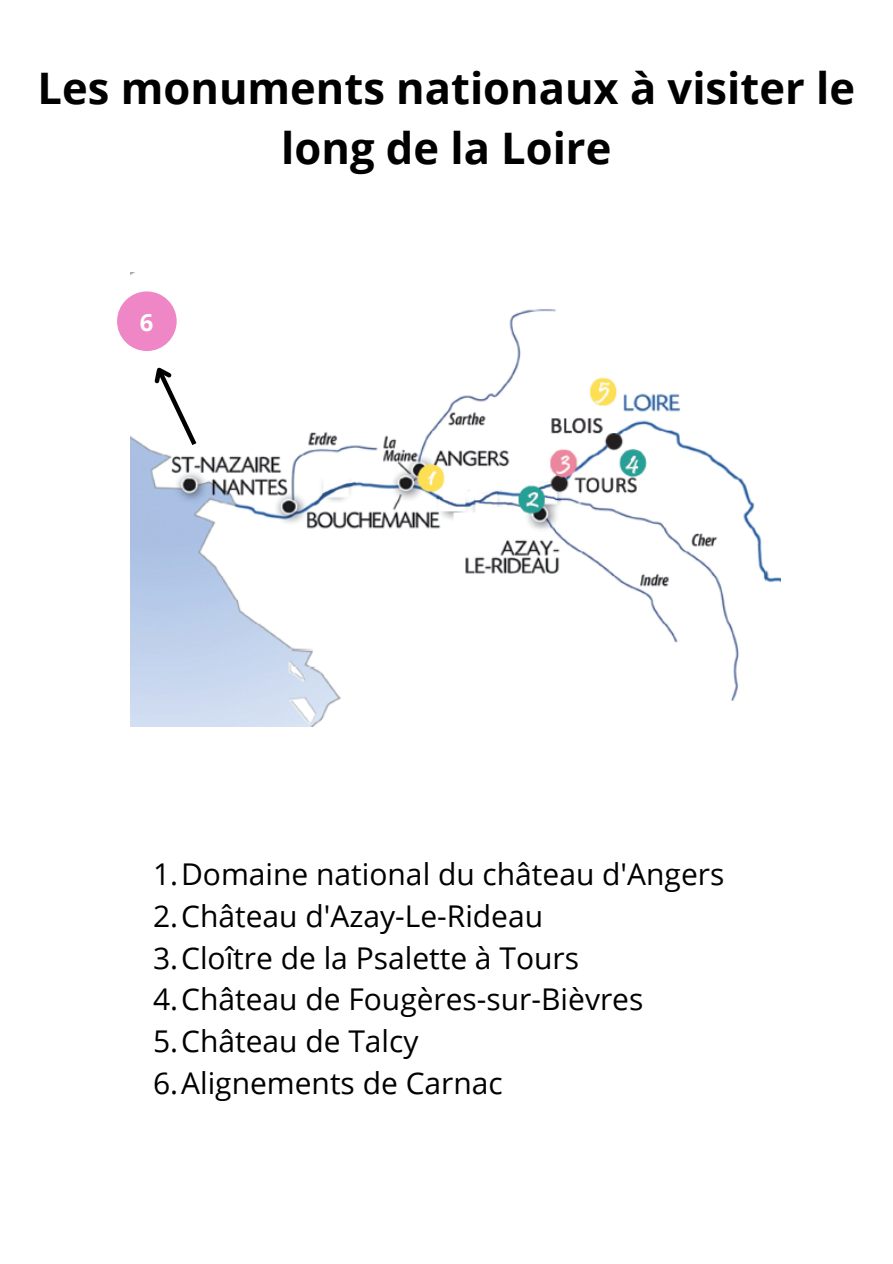
<style>
.page{position:relative;width:893px;height:1264px;background:#fff}
.page>*{position:absolute;margin:0;border:0;box-sizing:border-box;transform-origin:0 0}
.t1{font:700 43.5px/60.8px "Open Sans";color:#000;text-align:center}
.t2{font:30px/41.5px "Open Sans";color:#000}
.t3{font:700 23.7px "Open Sans";color:#fff}
</style>
<div class="page">
<img style="left:130px;top:272px;width:650px;height:454px">
<svg style="left:144px;top:357px;width:56px;height:93px"></svg>
<div style="left:117px;top:291px;width:60px;height:60px;background:#ef86c6;border-radius:50%"></div>
<h1 class="t1" style="left:38px;top:56px;width:818px">Les monuments nationaux à visiter le long de la Loire</h1>
<p class="t3" style="left:140px;top:305px;width:15px">6</p>
<p class="t2" style="left:153px;top:853px;width:573px">1.Domaine national du château d'Angers<br>2.Château d'Azay-Le-Rideau<br>3.Cloître de la Psalette à Tours<br>4.Château de Fougères-sur-Bièvres<br>5.Château de Talcy<br>6.Alignements de Carnac</p>
</div>
